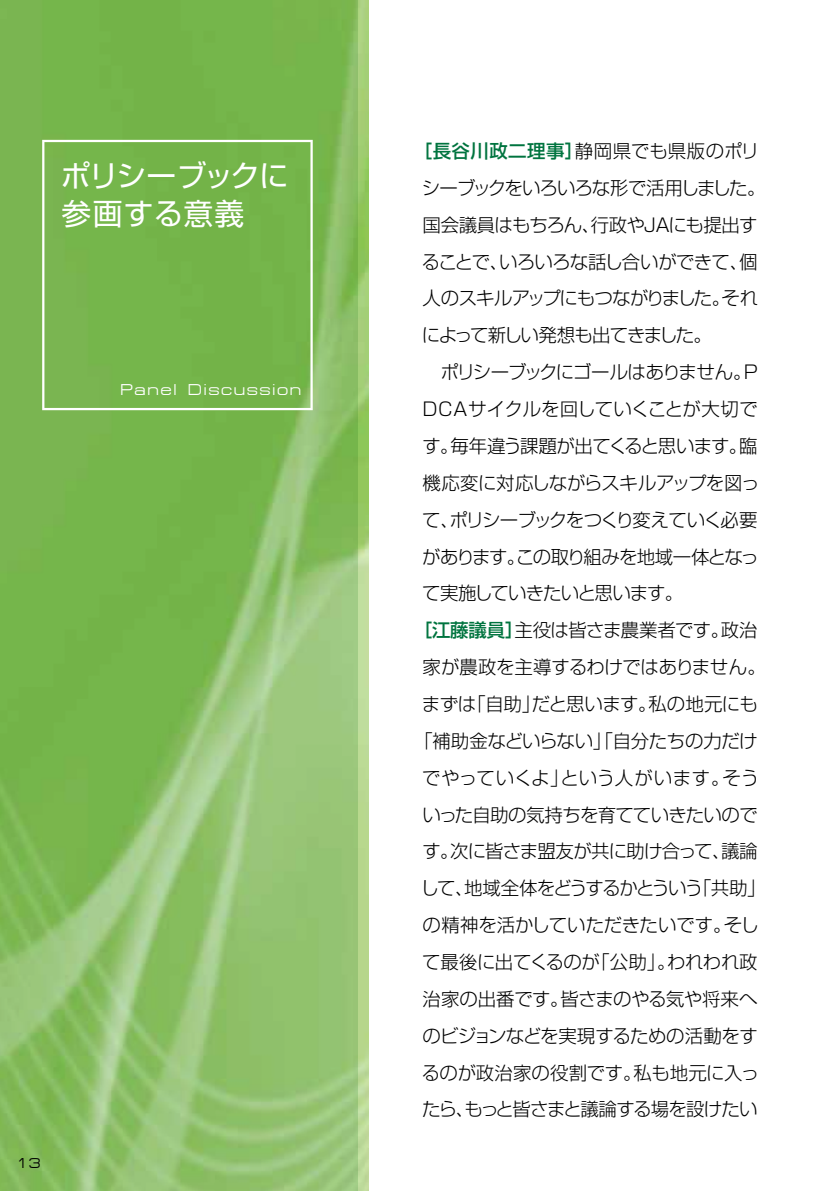
<style>
.page{position:relative;width:840px;height:1191px;background:#fff}
.page>*{position:absolute;margin:0;border:0;box-sizing:border-box;transform-origin:0 0}
.t1{font:29.8px/38.2px "Shin Go Pro";color:#fff}
.t2{font:300 18.4px "Shin Go Pro";letter-spacing:-.035em;color:#000}
.t3{font:300 18.4px "Shin Go Pro";letter-spacing:-.055em;color:#000}
.t4{font:300 18.4px "Shin Go Pro";letter-spacing:-.07em;color:#000}
.t5{font:300 18.4px "Shin Go Pro";letter-spacing:-.01em;color:#000}
.t6{font:300 18.4px "Shin Go Pro";letter-spacing:-.085em;color:#000}
.t7{font:300 18.4px "Shin Go Pro";letter-spacing:-.09em;color:#000}
.t8{font:300 18.4px "Shin Go Pro";letter-spacing:-.06em;color:#000}
.t9{font:300 18.4px "Shin Go Pro";letter-spacing:.005em;color:#000}
.t10{font:300 18.4px "Shin Go Pro";letter-spacing:-.015em;color:#000}
.t11{font:300 18.4px "Shin Go Pro";letter-spacing:-.005em;color:#000}
.t12{font:15.6px "Minima Expanded S Si Expanded";letter-spacing:.1em;color:#fff}
.t13{font:14.2px "Minima Expanded S Si Expanded";color:#000}
.s1{font-weight:500;color:#00743f}
</style>
<div class="page">
<img style="left:357px;top:0;width:11px;height:1191px">
<svg style="left:0;top:0;width:357px;height:1191px;background:#86bc60"></svg>
<svg style="left:42px;top:140px;width:270px;height:270px;background:#7eb957"></svg>
<h1 class="t1" style="left:61px;top:153px;width:229px">ポリシーブックに参画する意義</h1>
<p class="t12" style="left:120px;top:381px;width:182px">Panel Discussion</p>
<p class="t13" style="left:16px;top:1155px;width:26px">13</p>
<p class="t9" style="left:413px;top:136px;width:347px"><span class="s1">［長谷川政二理事］</span>静岡県でも県版のポリ</p>
<p class="t3" style="left:422px;top:173px;width:345px">シーブックをいろいろな形で活用しました。</p>
<p class="t2" style="left:422px;top:210px;width:336px">国会議員はもちろん、行政やＪＡにも提出す</p>
<p class="t2" style="left:421px;top:246px;width:337px">ることで、いろいろな話し合いができて、個</p>
<p class="t8" style="left:422px;top:283px;width:337px">人のスキルアップにもつながりました。それ</p>
<p class="t6" style="left:422px;top:320px;width:291px">によって新しい発想も出てきました。</p>
<p class="t3" style="left:422px;top:357px;width:338px">　ポリシーブックにゴールはありません。Ｐ</p>
<p class="t2" style="left:420px;top:394px;width:338px">ＤＣＡサイクルを回していくことが大切で</p>
<p class="t2" style="left:422px;top:431px;width:336px">す。毎年違う課題が出てくると思います。臨</p>
<p class="t2" style="left:422px;top:468px;width:338px">機応変に対応しながらスキルアップを図っ</p>
<p class="t6" style="left:422px;top:504px;width:336px">て、ポリシーブックをつくり変えていく必要</p>
<p class="t4" style="left:422px;top:541px;width:338px">があります。この取り組みを地域一体となっ</p>
<p class="t3" style="left:422px;top:578px;width:262px">て実施していきたいと思います。</p>
<p class="t2" style="left:413px;top:615px;width:345px"><span class="s1">［江藤議員］</span>主役は皆さま農業者です。政治</p>
<p class="t10" style="left:422px;top:652px;width:344px">家が農政を主導するわけではありません。</p>
<p class="t2" style="left:422px;top:689px;width:337px">まずは「自助」だと思います。私の地元にも</p>
<p class="t2" style="left:414px;top:725px;width:345px">「補助金などいらない」「自分たちの力だけ</p>
<p class="t11" style="left:422px;top:762px;width:338px">でやっていくよ」という人がいます。そう</p>
<p class="t2" style="left:422px;top:799px;width:336px">いった自助の気持ちを育てていきたいので</p>
<p class="t2" style="left:422px;top:836px;width:336px">す。次に皆さま盟友が共に助け合って、議論</p>
<p class="t7" style="left:420px;top:873px;width:347px">して、地域全体をどうするかとういう「共助」</p>
<p class="t5" style="left:422px;top:910px;width:337px">の精神を活かしていただきたいです。そし</p>
<p class="t2" style="left:422px;top:947px;width:336px">て最後に出てくるのが「公助」。われわれ政</p>
<p class="t2" style="left:422px;top:983px;width:336px">治家の出番です。皆さまのやる気や将来へ</p>
<p class="t2" style="left:422px;top:1020px;width:336px">のビジョンなどを実現するための活動をす</p>
<p class="t5" style="left:421px;top:1057px;width:338px">るのが政治家の役割です。私も地元に入っ</p>
<p class="t4" style="left:422px;top:1094px;width:336px">たら、もっと皆さまと議論する場を設けたい</p>
</div>
